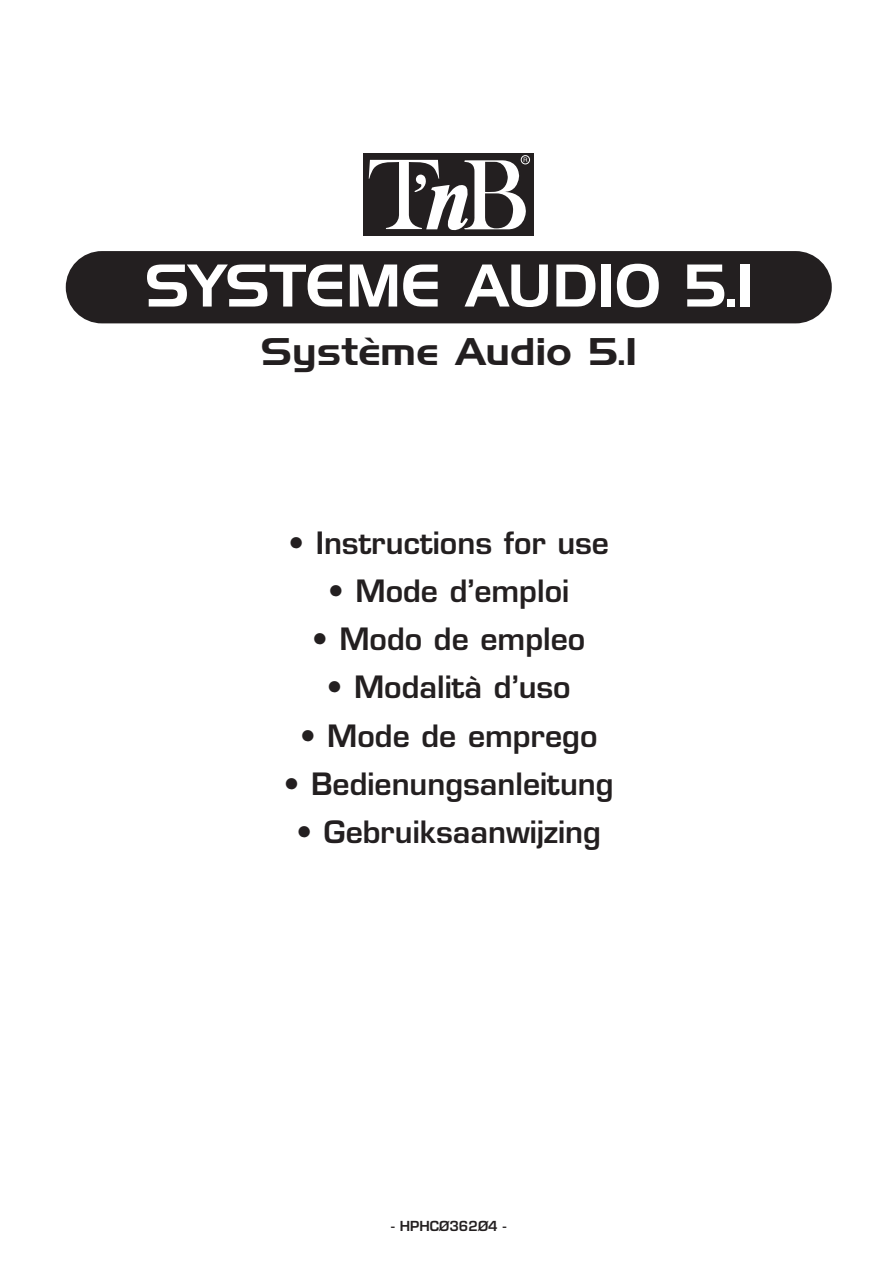
<style>
.page{position:relative;width:896px;height:1263px;background:#fff}
.page>*{position:absolute;margin:0;border:0;box-sizing:border-box;transform-origin:0 0}
.t1{font:58.5px "Handel Gothic BT";color:#fff}
.t2{font:37.5px "Handel Gothic BT";color:#231f20;scale:1.1 1}
.t3{font:600 30px "Eurostile";color:#231f20}
.t4{font:600 13.5px "Eurostile";color:#231f20}
</style>
<div class="page">
<svg style="left:65px;top:153px;width:767px;height:171px"></svg>
<h1 class="t1" style="left:145px;top:264px;width:608px">SYSTEME AUDIO 5.1</h1>
<p class="t2" style="left:261px;top:338px;width:343px">Système Audio 5.1</p>
<p class="t3" style="left:288px;top:532px;width:322px">• Instructions for use</p>
<p class="t3" style="left:328px;top:580px;width:242px">• Mode d’emploi</p>
<p class="t3" style="left:312px;top:628px;width:275px">• Modo de empleo</p>
<p class="t3" style="left:327px;top:676px;width:245px">• Modalità d’uso</p>
<p class="t3" style="left:300px;top:724px;width:299px">• Mode de emprego</p>
<p class="t3" style="left:284px;top:772px;width:331px">• Bedienungsanleitung</p>
<p class="t3" style="left:296px;top:820px;width:306px">• Gebruiksaanwijzing</p>
<p class="t4" style="left:391px;top:1220px;width:117px">- HPHCØ362Ø4 -</p>
</div>
